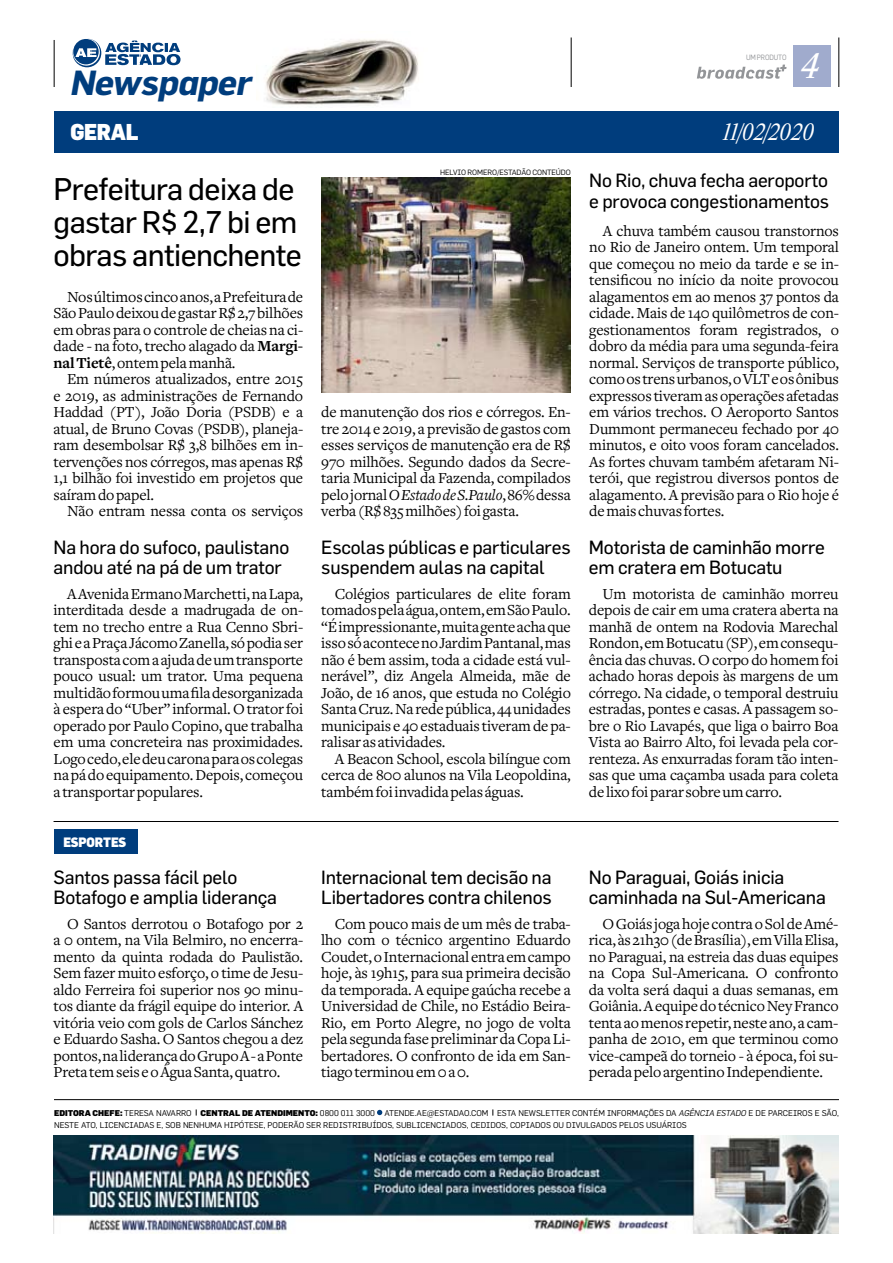
<style>
.page{position:relative;width:893px;height:1263px;background:#fff}
.page>*{position:absolute;margin:0;border:0;box-sizing:border-box;transform-origin:0 0}
.t1{font:italic 34.5px "Estado Headline";color:#fff}
.t2{font:italic 700 34.2px "Flama";letter-spacing:-.02em;color:#003d7d}
.t3{font:30.75px/33px "Flama Basic";letter-spacing:-.02em;color:#000}
.t4{font:italic 23.1px "Estado Headline";letter-spacing:-.025em;color:#fff;scale:.9 1}
.t5{font:900 22.5px "Flama";letter-spacing:-.01em;color:#fff;scale:.9 1}
.t6{font:18.75px/20.2px "Flama Basic";letter-spacing:-.01em;color:#000}
.t7{font:15.9px/16.5px "Freight Text";letter-spacing:-.01em;color:#000;text-align:justify}
.t8{font:900 13.35px "Flama";color:#fff;scale:.9 1}
.t9{font:8.25px "Flama";letter-spacing:-.005em;color:#000}
.t10{font:900 8.25px "Flama";letter-spacing:-.005em;color:#000}
.t11{font:7.5px "Flama";letter-spacing:-.01em;color:#000}
.t12{font:7.5px "Flama";letter-spacing:-.015em;color:#939598;scale:.9 1}
.s1{font-weight:700}
.s2{font-style:italic}
.s3{font-weight:400}
</style>
<div class="page">
<div style="left:793px;top:46px;width:38px;height:41px;background:#a0abcd"></div>
<div style="left:54px;top:112px;width:785px;height:41px;background:#003d7d"></div>
<hr style="left:54px;top:40px;width:1px;height:47px;background:#000">
<hr style="left:571px;top:38px;width:1px;height:49px;background:#000">
<hr style="left:839px;top:38px;width:1px;height:49px;background:#000">
<svg style="left:72px;top:39px;width:109px;height:28px"></svg>
<svg style="left:697px;top:65px;width:90px;height:14px"></svg>
<img style="left:54px;top:1135px;width:784px;height:99px">
<hr style="left:54px;top:1099px;width:785px;height:1px;background:#000">
<svg style="left:377px;top:1110px;width:5px;height:5px"></svg>
<img style="left:266px;top:39px;width:152px;height:66px">
<hr style="left:54px;top:821px;width:784px;height:1px;background:#000">
<div style="left:54px;top:830px;width:84px;height:24px;background:#003d7d"></div>
<img style="left:321px;top:178px;width:250px;height:214px">
<p class="t2" style="left:70px;top:62px;width:182px">Newspaper</p>
<p class="t5" style="left:70px;top:116px;width:77px">GERAL</p>
<p class="t3" style="left:54px;top:171px;width:250px">Prefeitura deixa de gastar R$ 2,7 bi em obras antienchente</p>
<p class="t7" style="left:67px;top:288px;width:238px">Nos últimos cinco anos, a Prefeitura de</p>
<p class="t7" style="left:54px;top:305px;width:251px">São Paulo deixou de gastar R$ 2,7 bilhões</p>
<p class="t7" style="left:54px;top:321px;width:251px">em obras para o controle de cheias na ci-</p>
<p class="t7" style="left:54px;top:338px;width:251px">dade - na foto, trecho alagado da <span class="s1">Margi-</span></p>
<p class="t7" style="left:54px;top:354px;width:183px"><span class="s1">nal Tietê</span>, ontem pela manhã.</p>
<p class="t7" style="left:67px;top:371px;width:238px">Em números atualizados, entre 2015</p>
<p class="t7" style="left:54px;top:387px;width:251px">e 2019, as administrações de Fernando</p>
<p class="t7" style="left:54px;top:404px;width:251px">Haddad (PT), João Doria (PSDB) e a</p>
<p class="t7" style="left:54px;top:420px;width:251px">atual, de Bruno Covas (PSDB), planeja-</p>
<p class="t7" style="left:54px;top:437px;width:251px">ram desembolsar R$ 3,8 bilhões em in-</p>
<p class="t7" style="left:54px;top:453px;width:251px">tervenções nos córregos, mas apenas R$</p>
<p class="t7" style="left:54px;top:470px;width:251px">1,1 bilhão foi investido em projetos que</p>
<p class="t7" style="left:54px;top:486px;width:102px">saíram do papel.</p>
<p class="t7" style="left:67px;top:503px;width:238px">Não entram nessa conta os serviços</p>
<p class="t11" style="left:440px;top:168px;width:34px">HELVIO ROMERO</p>
<p class="t11" style="left:497px;top:168px;width:8px">/ESTAD</p>
<p class="t11" style="left:521px;top:168px;width:22px">ÃO CONTE</p>
<p class="t11" style="left:556px;top:168px;width:11px">ÚDO</p>
<p class="t7" style="left:321px;top:404px;width:251px">de manutenção dos rios e córregos. En&shy;tre 2014 e 2019, a previsão de gastos com esses serviços de manutenção era de R$ 970 milhões. Segundo dados da Secre&shy;taria Municipal da Fazenda, compilados pelo jornal <span class="s2">O Estado de S.Paulo</span>, 86% dessa verba (R$ 835 milhões) foi gasta.</p>
<p class="t6" style="left:54px;top:536px;width:237px">Na hora do sufoco, paulistano andou até na pá de um trator</p>
<p class="t6" style="left:321px;top:536px;width:251px">Escolas públicas e particulares suspendem aulas na capital</p>
<p class="t7" style="left:54px;top:585px;width:251px;text-indent:14px">A Avenida Ermano Marchetti, na Lapa, interditada desde a madrugada de on&shy;tem no trecho entre a Rua Cenno Sbri&shy;ghi e a Praça Jácomo Zanella, só podia ser transposta com a ajuda de um transporte pouco usual: um trator. Uma pequena multidão formou uma fila desorganizada à espera do “Uber” informal. O trator foi operado por Paulo Copino, que trabalha em uma concreteira nas proximidades.<br>Logo cedo, ele deu carona para os colegas na pá do equipamento. Depois, começou a transportar populares.</p>
<p class="t7" style="left:335px;top:585px;width:238px">Colégios particulares de elite foram</p>
<p class="t7" style="left:321px;top:602px;width:251px">tomados pela água, ontem, em São Paulo.</p>
<p class="t7" style="left:321px;top:618px;width:251px">“É impressionante, muita gente acha que</p>
<p class="t7" style="left:321px;top:635px;width:251px">isso só acontece no Jardim Pantanal, mas</p>
<p class="t7" style="left:321px;top:651px;width:251px">não é bem assim, toda a cidade está vul-</p>
<p class="t7" style="left:321px;top:668px;width:251px">nerável”, diz Angela Almeida, mãe de</p>
<p class="t7" style="left:321px;top:684px;width:251px">João, de 16 anos, que estuda no Colégio</p>
<p class="t7" style="left:321px;top:701px;width:251px">Santa Cruz. Na rede pública, 44 unidades</p>
<p class="t7" style="left:321px;top:717px;width:251px">municipais e 40 estaduais tiveram de pa-</p>
<p class="t7" style="left:321px;top:734px;width:126px">ralisar as atividades.</p>
<p class="t7" style="left:335px;top:750px;width:238px">A Beacon School, escola bilíngue com</p>
<p class="t7" style="left:321px;top:767px;width:251px">cerca de 800 alunos na Vila Leopoldina,</p>
<p class="t7" style="left:321px;top:783px;width:204px">também foi invadida pelas águas.</p>
<p class="t8" style="left:63px;top:832px;width:36px">ESPORTE</p>
<p class="t8" style="left:119px;top:832px;width:10px">S</p>
<p class="t12" style="left:746px;top:53px;width:46px">UM PRODUTO</p>
<p class="t1" style="left:801px;top:50px;width:22px">4</p>
<p class="t4" style="left:722px;top:122px;width:104px">11/02/2020</p>
<p class="t6" style="left:589px;top:169px;width:241px">No Rio, chuva fecha aeroporto e provoca congestionamentos</p>
<p class="t7" style="left:589px;top:222px;width:251px;text-indent:14px">A chuva também causou transtornos no Rio de Janeiro ontem. Um temporal que começou no meio da tarde e se in&shy;tensificou no início da noite provocou alagamentos em ao menos 37 pontos da cidade. Mais de 140 quilômetros de con&shy;gestionamentos foram registrados, o dobro da média para uma segunda-feira normal. Serviços de transporte público, como os trens urbanos, o VLT e os ônibus expressos tiveram as operações afetadas em vários trechos. O Aeroporto Santos Dummont permaneceu fechado por 40 minutos, e oito voos foram cancelados.<br>As fortes chuvam também afetaram Ni&shy;terói, que registrou diversos pontos de alagamento. A previsão para o Rio hoje é de mais chuvas fortes.</p>
<p class="t6" style="left:589px;top:536px;width:238px">Motorista de caminhão morre em cratera em Botucatu</p>
<p class="t7" style="left:589px;top:585px;width:251px;text-indent:14px">Um motorista de caminhão morreu depois de cair em uma cratera aberta na manhã de ontem na Rodovia Marechal Rondon, em Botucatu (SP), em consequ&shy;ência das chuvas. O corpo do homem foi achado horas depois às margens de um córrego. Na cidade, o temporal destruiu estradas, pontes e casas. A passagem so&shy;bre o Rio Lavapés, que liga o bairro Boa Vista ao Bairro Alto, foi levada pela cor&shy;renteza. As enxurradas foram tão inten&shy;sas que uma caçamba usada para coleta de lixo foi parar sobre um carro.</p>
<p class="t6" style="left:54px;top:866px;width:225px">Santos passa fácil pelo<br>Botafogo e amplia liderança</p>
<p class="t7" style="left:54px;top:915px;width:251px;text-indent:14px">O Santos derrotou o Botafogo por 2 a 0 ontem, na Vila Belmiro, no encerra&shy;mento da quinta rodada do Paulistão.<br>Sem fazer muito esforço, o time de Jesu&shy;aldo Ferreira foi superior nos 90 minu&shy;tos diante da frágil equipe do interior. A vitória veio com gols de Carlos Sánchez e Eduardo Sasha. O Santos chegou a dez pontos, na liderança do Grupo A - a Ponte Preta tem seis e o Água Santa, quatro.</p>
<p class="t6" style="left:321px;top:866px;width:232px">Internacional tem decisão na<br>Libertadores contra chilenos</p>
<p class="t6" style="left:589px;top:866px;width:238px">No Paraguai, Goiás inicia caminhada na Sul-Americana</p>
<p class="t7" style="left:321px;top:915px;width:251px;text-indent:14px">Com pouco mais de um mês de traba&shy;lho com o técnico argentino Eduardo Coudet, o Internacional entra em campo hoje, às 19h15, para sua primeira decisão da temporada. A equipe gaúcha recebe a Universidad de Chile, no Estádio Beira-Rio, em Porto Alegre, no jogo de volta pela segunda fase preliminar da Copa Li&shy;bertadores. O confronto de ida em San&shy;tiago terminou em 0 a 0.</p>
<p class="t7" style="left:589px;top:915px;width:251px;text-indent:14px">O Goiás joga hoje contra o Sol de Amé&shy;rica, às 21h30 (de Brasília), em Villa Elisa, no Paraguai, na estreia das duas equipes na Copa Sul-Americana. O confronto da volta será daqui a duas semanas, em Goiânia. A equipe do técnico Ney Franco tenta ao menos repetir, neste ano, a cam&shy;panha de 2010, em que terminou como vice-campeã do torneio - à época, foi su&shy;perada pelo argentino Independiente.</p>
<p class="t10" style="left:54px;top:1106px;width:337px">EDITORA CHEFE: <span class="s3">TERESA NAVARRO</span> CENTRAL DE ATENDIMENTO: <span class="s3">0800 011 3000 ATENDE</span></p>
<p class="t9" style="left:415px;top:1108px;width:26px">.AE@ESTADAO</p>
<p class="t9" style="left:469px;top:1108px;width:14px">.COM</p>
<p class="t9" style="left:497px;top:1108px;width:11px">ESTA</p>
<p class="t9" style="left:518px;top:1108px;width:33px">NEWSLETTER</p>
<p class="t9" style="left:572px;top:1108px;width:12px">CONT</p>
<p class="t9" style="left:593px;top:1108px;width:35px">ÉM INFORMA</p>
<p class="t9" style="left:644px;top:1108px;width:160px">ÇÕES DA <span class="s2">AGÊNCIA ESTADO</span> E DE PARCEIROS</p>
<p class="t9" style="left:815px;top:1108px;width:26px">E SÃO,</p>
<p class="t9" style="left:54px;top:1120px;width:6px">NESTE</p>
<p class="t9" style="left:81px;top:1120px;width:59px">ATO, LICENCIADAS</p>
<p class="t9" style="left:157px;top:1120px;width:33px">E, SOB NEN</p>
<p class="t9" style="left:199px;top:1120px;width:13px">HUMA</p>
<p class="t9" style="left:224px;top:1120px;width:26px">HIPÓTESE</p>
<p class="t9" style="left:264px;top:1120px;width:10px">, PODER</p>
<p class="t9" style="left:293px;top:1120px;width:19px">ÃO SER</p>
<p class="t9" style="left:323px;top:1120px;width:6px">RED</p>
<p class="t9" style="left:339px;top:1120px;width:44px">ISTRIBUÍDOS</p>
<p class="t9" style="left:392px;top:1120px;width:60px">, SUBLICENCIADOS</p>
<p class="t9" style="left:467px;top:1120px;width:30px">, CEDIDOS</p>
<p class="t9" style="left:506px;top:1120px;width:30px">, COPIADOS</p>
<p class="t9" style="left:553px;top:1120px;width:49px">OU DIVU LGADOS</p>
<p class="t9" style="left:619px;top:1120px;width:33px">PELOS USU</p>
<p class="t9" style="left:662px;top:1120px;width:21px">ÁRIOS</p>
</div>
